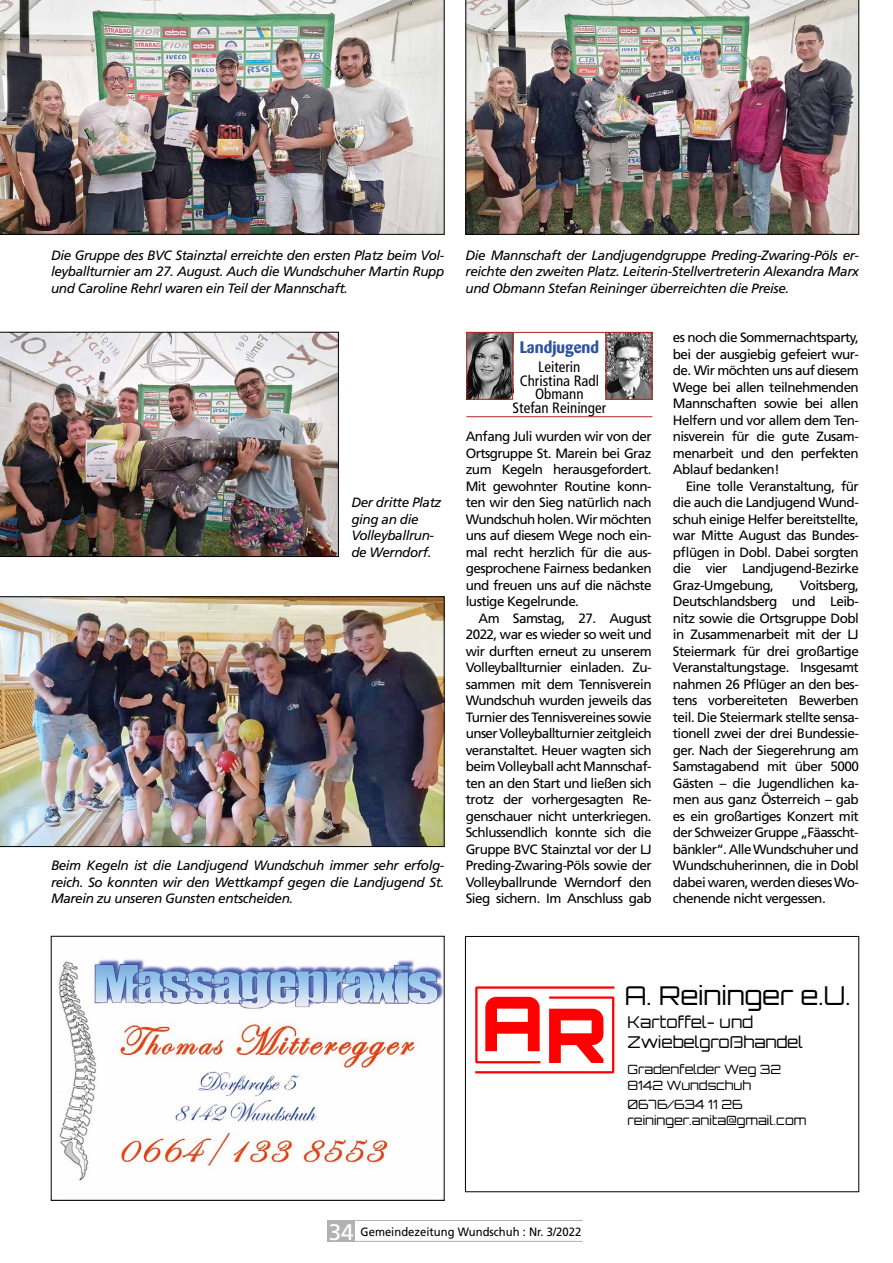
<style>
.page{position:relative;width:893px;height:1263px;background:#fff}
.page>*{position:absolute;margin:0;border:0;box-sizing:border-box;transform-origin:0 0}
.t1{font:900 75.45px "Orbitron";color:#f00}
.t2{font:300 25.95px "Orbitron";letter-spacing:-.005em;color:#000}
.t3{font:700 16.5px "Barmeno";color:#2f52a0}
.t4{font:300 16.2px/20.4px "Orbitron";color:#000}
.t5{font:condensed 15px/13.5px "Frutiger LT Std";color:#000;text-align:center}
.t6{font:13.5px/16.5px "Frutiger LT Std";letter-spacing:-.04em;color:#000;text-align:justify}
.t7{font:italic 13.5px/16.5px "Frutiger LT Std";letter-spacing:-.03em;color:#000;text-align:justify}
.t8{font:300 12.75px/16px "Orbitron";color:#000}
.t9{font:12px "Frutiger LT Std";color:#000;scale:.94 1}
.s1{font-size:22.5px;color:#fff}
</style>
<div class="page">
<div style="left:327px;top:1220px;width:28px;height:22px;background:#b3b2b2"></div>
<hr style="left:327px;top:1220px;width:256px;height:1px;background:#b3b2b2">
<hr style="left:327px;top:1241px;width:256px;height:1px;background:#b3b2b2">
<img style="left:58px;top:958px;width:384px;height:223px">
<div style="left:51px;top:936px;width:393px;height:264px;border:1px solid #000"></div>
<svg style="left:475px;top:986px;width:140px;height:88px"></svg>
<div style="left:465px;top:936px;width:394px;height:256px;border:1px solid #000"></div>
<img style="left:0;top:0;width:444px;height:235px">
<img style="left:0;top:332px;width:339px;height:225px">
<img style="left:0;top:596px;width:444px;height:251px">
<img style="left:466px;top:0;width:393px;height:235px">
<img style="left:608px;top:334px;width:42px;height:64px">
<div style="left:606px;top:332px;width:46px;height:68px;border:1px solid #af2622"></div>
<hr style="left:466px;top:332px;width:186px;height:1px;background:#af2622">
<hr style="left:466px;top:416px;width:186px;height:1px;background:#af2622">
<img style="left:468px;top:334px;width:43px;height:64px">
<div style="left:466px;top:332px;width:47px;height:68px;border:1px solid #af2622"></div>
<p class="t7" style="left:51px;top:247px;width:395px">Die Gruppe des BVC Stainztal erreichte den ersten Platz beim Vol&shy;leyballturnier am 27. August. Auch die Wundschuher Martin Rupp und Caroline Rehrl waren ein Teil der Mannschaft.</p>
<p class="t7" style="left:351px;top:494px;width:91px;text-align:left">Der dritte Platz ging an die<br>Volleyballrun&shy;de Werndorf.</p>
<p class="t7" style="left:51px;top:857px;width:395px">Beim Kegeln ist die Landjugend Wundschuh immer sehr erfolg&shy;reich. So konnten wir den Wettkampf gegen die Landjugend St.<br>Marein zu unseren Gunsten entscheiden.</p>
<p class="t7" style="left:466px;top:247px;width:395px">Die Mannschaft der Landjugendgruppe Preding-Zwaring-Pöls er&shy;reichte den zweiten Platz. Leiterin-Stellvertreterin Alexandra Marx und Obmann Stefan Reininger überreichten die Preise.</p>
<p class="t3" style="left:520px;top:338px;width:81px">Landjugend</p>
<p class="t5" style="left:513px;top:360px;width:95px">Leiterin<br>Christina Radl<br>Obmann<br>Stefan Reininger</p>
<p class="t6" style="left:466px;top:428px;width:187px">Anfang Juli wurden wir von der Ortsgruppe St. Marein bei Graz zum Kegeln herausgefordert.<br>Mit gewohnter Routine konn&shy;ten wir den Sieg natürlich nach Wundschuh holen. Wir möchten uns auf diesem Wege noch ein&shy;mal recht herzlich für die aus&shy;gesprochene Fairness bedanken und freuen uns auf die nächste lustige Kegelrunde.</p>
<p class="t6" style="left:466px;top:610px;width:187px;text-indent:13px">Am Samstag, 27. August 2022, war es wieder so weit und wir durften erneut zu unserem Volleyballturnier einladen. Zu&shy;sammen mit dem Tennisverein Wundschuh wurden jeweils das Turnier des Tennisvereines sowie unser Volleyballturnier zeitgleich veranstaltet. Heuer wagten sich beim Volleyball acht Mannschaf&shy;ten an den Start und ließen sich trotz der vorhergesagten Re&shy;genschauer nicht unterkriegen.<br>Schlussendlich konnte sich die Gruppe BVC Stainztal vor der LJ Preding-Zwaring-Pöls sowie der Volleyballrunde Werndorf den Sieg sichern. Im Anschluss gab</p>
<p class="t6" style="left:673px;top:329px;width:187px">es noch die Sommernachtsparty, bei der ausgiebig gefeiert wur&shy;de. Wir möchten uns auf diesem Wege bei allen teilnehmenden Mannschaften sowie bei allen Helfern und vor allem dem Ten&shy;nisverein für die gute Zusam&shy;menarbeit und den perfekten Ablauf bedanken!</p>
<p class="t6" style="left:673px;top:478px;width:187px;text-indent:13px">Eine tolle Veranstaltung, für die auch die Landjugend Wund&shy;schuh einige Helfer bereitstellte, war Mitte August das Bundes&shy;pflügen in Dobl. Dabei sorgten die vier Landjugend-Bezirke Graz-Umgebung,</p>
<p class="t6" style="left:673px;top:577px;width:187px;text-indent:127px">Voitsberg, Deutschlandsberg und Leib&shy;nitz sowie die Ortsgruppe Dobl in Zusammenarbeit mit der LJ Steiermark für drei großartige Veranstaltungstage. Insgesamt nahmen 26 Pflüger an den bes&shy;tens vorbereiteten Bewerben teil. Die Steiermark stellte sensa&shy;tionell zwei der drei Bundessie&shy;ger. Nach der Siegerehrung am Samstagabend mit über 5000<br>Gästen – die Jugendlichen ka&shy;men aus ganz Österreich – gab es ein großartiges Konzert mit der Schweizer Gruppe „Fäasscht&shy;bänkler“. Alle Wundschuher und Wundschuherinnen, die in Dobl dabei waren, werden dieses Wo&shy;chenende nicht vergessen.</p>
<h1 class="t1" style="left:481px;top:984px;width:128px">AR</h1>
<h2 class="t2" style="left:625px;top:979px;width:228px">A. Reininger e.U.</h2>
<p class="t4" style="left:627px;top:1011px;width:177px">Kartoffel- und<br>Zwiebelgroßhandel</p>
<p class="t8" style="left:627px;top:1061px;width:155px">Gradenfelder Weg 32<br>8142 Wundschuh</p>
<p class="t8" style="left:627px;top:1096px;width:180px">0676/634 11 26 reininger.anita@gmail.com</p>
<p class="t9" style="left:329px;top:1224px;width:270px"><span class="s1">34</span> Gemeindezeitung Wundschuh : Nr. 3/2022</p>
</div>
